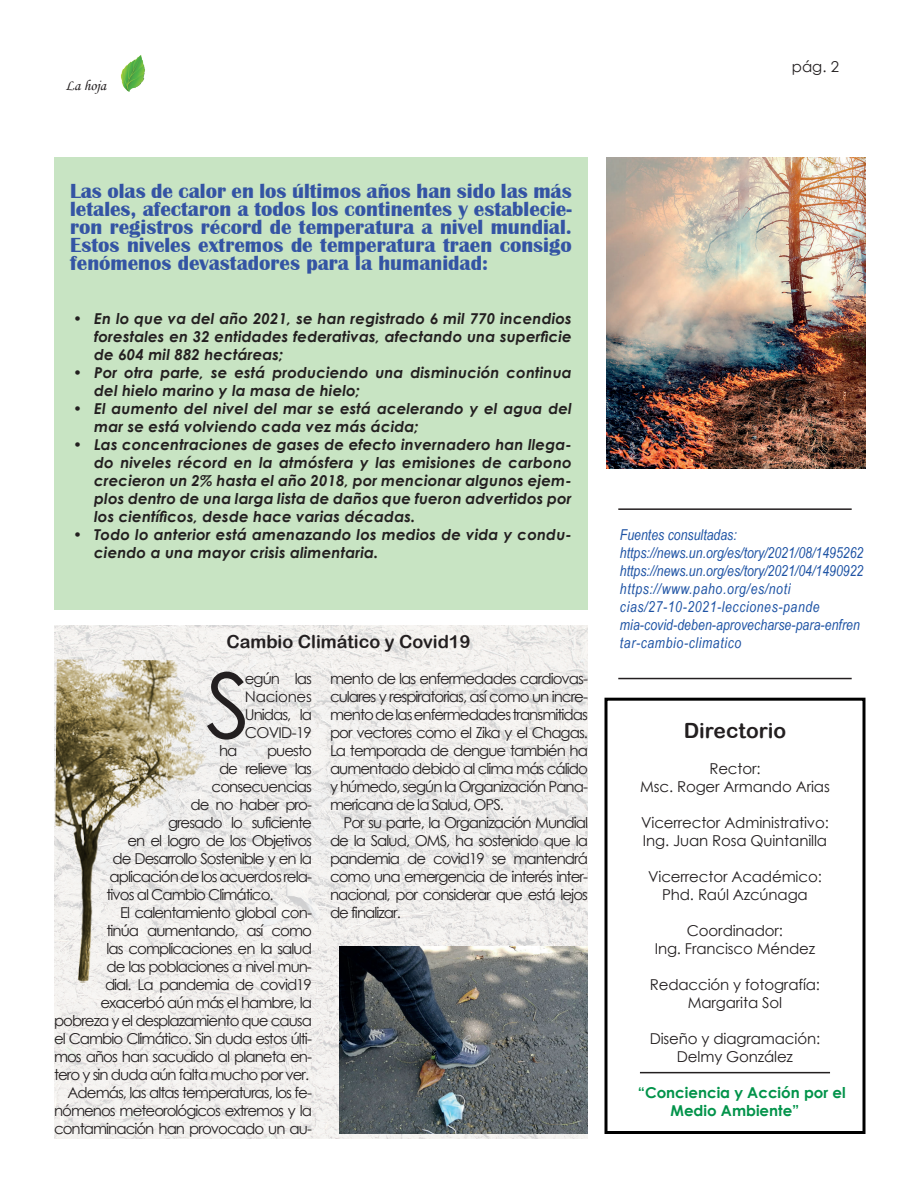
<style>
.page{position:relative;width:918px;height:1188px;background:#fff}
.page>*{position:absolute;margin:0;border:0;box-sizing:border-box;transform-origin:0 0}
.t1{font:90.15px "Century Gothic";color:#231f20}
.t2{font:700 21px/18px "Britannic";color:#3454a4;text-align:justify}
.t3{font:21px "Arial Rounded MT Bold";color:#231f20}
.t4{font:18px "Arial Rounded MT Bold";color:#231f20}
.t5{font:15px/18px "Century Gothic";letter-spacing:-.065em;color:#231f20;text-align:justify}
.t6{font:italic 700 15px/18px "Century Gothic";letter-spacing:.01em;color:#231f20}
.t7{font:italic 15px/18px "Arial Narrow";letter-spacing:.005em;color:#1e53a4}
.t8{font:15px/18px "Century Gothic";letter-spacing:-.01em;color:#231f20;text-align:center}
.t9{font:700 15px/18px "Century Gothic";color:#02934a}
.t10{font:15px "Monotype Corsiva";color:#231f20}
</style>
<div class="page">
<img style="left:121px;top:55px;width:24px;height:37px">
<img style="left:54px;top:626px;width:534px;height:512px">
<div style="left:604px;top:698px;width:262px;height:436px;border:3px solid #000"></div>
<hr style="left:640px;top:1072px;width:190px;height:1px;background:#231f20">
<div style="left:54px;top:158px;width:534px;height:452px;background:#c8e4c3"></div>
<hr style="left:618px;top:508px;width:234px;height:2px;background:#231f20">
<hr style="left:618px;top:678px;width:234px;height:1px;background:#231f20">
<img style="left:339px;top:946px;width:249px;height:188px">
<img style="left:54px;top:659px;width:153px;height:325px">
<img style="left:606px;top:158px;width:260px;height:311px">
<p class="t10" style="left:66px;top:76px;width:42px">La hoja</p>
<p class="t5" style="left:792px;top:57px;width:49px">pág. 2</p>
<p class="t2" style="left:70px;top:182px;width:503px">Las olas de calor en los últimos años han sido las más letales, afectaron a todos los continentes y establecie&shy;ron registros récord de temperatura a nivel mundial.<br>Estos niveles extremos de temperatura traen consigo fenómenos devastadores para la humanidad:</p>
<p class="t6" style="left:94px;top:309px;width:479px;text-align:justify;text-indent:-21px">• En lo que va del año 2021, se han registrado 6 mil 770 incendios forestales en 32 entidades federativas, afectando una superficie de 604 mil 882 hectáreas;</p>
<p class="t6" style="left:94px;top:363px;width:479px;text-indent:-21px">• Por otra parte, se está produciendo una disminución continua del hielo marino y la masa de hielo;</p>
<p class="t6" style="left:94px;top:399px;width:479px;text-indent:-21px">• El aumento del nivel del mar se está acelerando y el agua del mar se está volviendo cada vez más ácida;</p>
<p class="t6" style="left:94px;top:435px;width:479px;text-align:justify;text-indent:-21px">• Las concentraciones de gases de efecto invernadero han llega&shy;do niveles récord en la atmósfera y las emisiones de carbono crecieron un 2% hasta el año 2018, por mencionar algunos ejem&shy;plos dentro de una larga lista de daños que fueron advertidos por los científicos, desde hace varias décadas.</p>
<p class="t6" style="left:94px;top:525px;width:479px;text-indent:-21px">• Todo lo anterior está amenazando los medios de vida y condu&shy;ciendo a una mayor crisis alimentaria.</p>
<p class="t7" style="left:620px;top:525px;width:245px">Fuentes consultadas: https://news.un.org/es/tory/2021/08/1495262 https://news.un.org/es/tory/2021/04/1490922 https://www.paho.org/es/noti cias/27-10-2021-lecciones-pande mia-covid-deben-aprovecharse-para-enfren tar-cambio-climatico</p>
<h1 class="t1" style="left:206px;top:642px;width:46px">S</h1>
<p class="t5" style="left:245px;top:669px;width:69px">egún las Naciones Unidas, la COVID-19</p>
<p class="t5" style="left:219px;top:741px;width:20px">ha</p>
<p class="t5" style="left:267px;top:741px;width:46px">puesto</p>
<p class="t5" style="left:219px;top:759px;width:94px">de relieve las</p>
<p class="t5" style="left:212px;top:777px;width:102px">consecuencias</p>
<p class="t5" style="left:191px;top:795px;width:123px">de no haber pro-</p>
<p class="t5" style="left:168px;top:813px;width:145px">gresado lo suficiente</p>
<p class="t5" style="left:128px;top:831px;width:186px">en el logro de los Objetivos</p>
<p class="t5" style="left:113px;top:849px;width:201px">de Desarrollo Sostenible y en la</p>
<p class="t5" style="left:110px;top:867px;width:204px">aplicación de los acuerdos rela-</p>
<p class="t5" style="left:107px;top:885px;width:169px">tivos al Cambio Climático.</p>
<p class="t5" style="left:120px;top:903px;width:194px">El calentamiento global con-</p>
<p class="t5" style="left:107px;top:921px;width:207px">tinúa aumentando, así como</p>
<p class="t5" style="left:107px;top:939px;width:207px">las complicaciones en la salud</p>
<p class="t5" style="left:107px;top:957px;width:207px">de las poblaciones a nivel mun-</p>
<p class="t5" style="left:105px;top:975px;width:208px">dial. La pandemia de covid19</p>
<p class="t5" style="left:101px;top:993px;width:213px">exacerbó aún más el hambre, la</p>
<p class="t5" style="left:54px;top:1011px;width:260px">pobreza y el desplazamiento que causa</p>
<p class="t5" style="left:54px;top:1029px;width:259px">el Cambio Climático. Sin duda estos últi-</p>
<p class="t5" style="left:54px;top:1047px;width:260px">mos años han sacudido al planeta en-</p>
<p class="t5" style="left:54px;top:1065px;width:257px">tero y sin duda aún falta mucho por ver.</p>
<p class="t5" style="left:68px;top:1083px;width:246px">Además, las altas temperaturas, los fe-</p>
<p class="t5" style="left:54px;top:1101px;width:260px">nómenos meteorológicos extremos y la</p>
<p class="t5" style="left:54px;top:1119px;width:260px">contaminación han provocado un au-</p>
<p class="t4" style="left:226px;top:631px;width:245px">Cambio Climático y Covid19</p>
<p class="t5" style="left:330px;top:669px;width:260px">mento de las enfermedades cardiovas&shy;culares y respiratorias, así como un incre&shy;mento de las enfermedades transmitidas por vectores como el Zika y el Chagas.<br>La temporada de dengue también ha aumentado debido al clima más cálido y húmedo, según la Organización Pana&shy;mericana de la Salud, OPS.</p>
<p class="t5" style="left:330px;top:813px;width:260px;text-indent:14px">Por su parte, la Organización Mundial de la Salud, OMS, ha sostenido que la pandemia de covid19 se mantendrá como una emergencia de interés inter&shy;nacional, por considerar que está lejos de finalizar.</p>
<h2 class="t3" style="left:684px;top:718px;width:104px">Directorio</h2>
<p class="t8" style="left:640px;top:759px;width:191px">Rector:<br>Msc. Roger Armando Arias</p>
<p class="t8" style="left:641px;top:813px;width:189px;text-align:left">Vicerrector Administrativo:<br>Ing. Juan Rosa Quintanilla</p>
<p class="t8" style="left:648px;top:867px;width:175px">Vicerrector Académico:<br>Phd. Raúl Azcúnaga</p>
<p class="t8" style="left:655px;top:921px;width:162px">Coordinador:<br>Ing. Francisco Méndez</p>
<p class="t8" style="left:650px;top:975px;width:172px">Redacción y fotografía:<br>Margarita Sol</p>
<p class="t8" style="left:650px;top:1029px;width:172px">Diseño y diagramación:<br>Delmy González</p>
<p class="t9" style="left:671px;top:1083px;width:177px;text-indent:-33px">“Conciencia y Acción por el<br>Medio Ambiente”</p>
</div>
